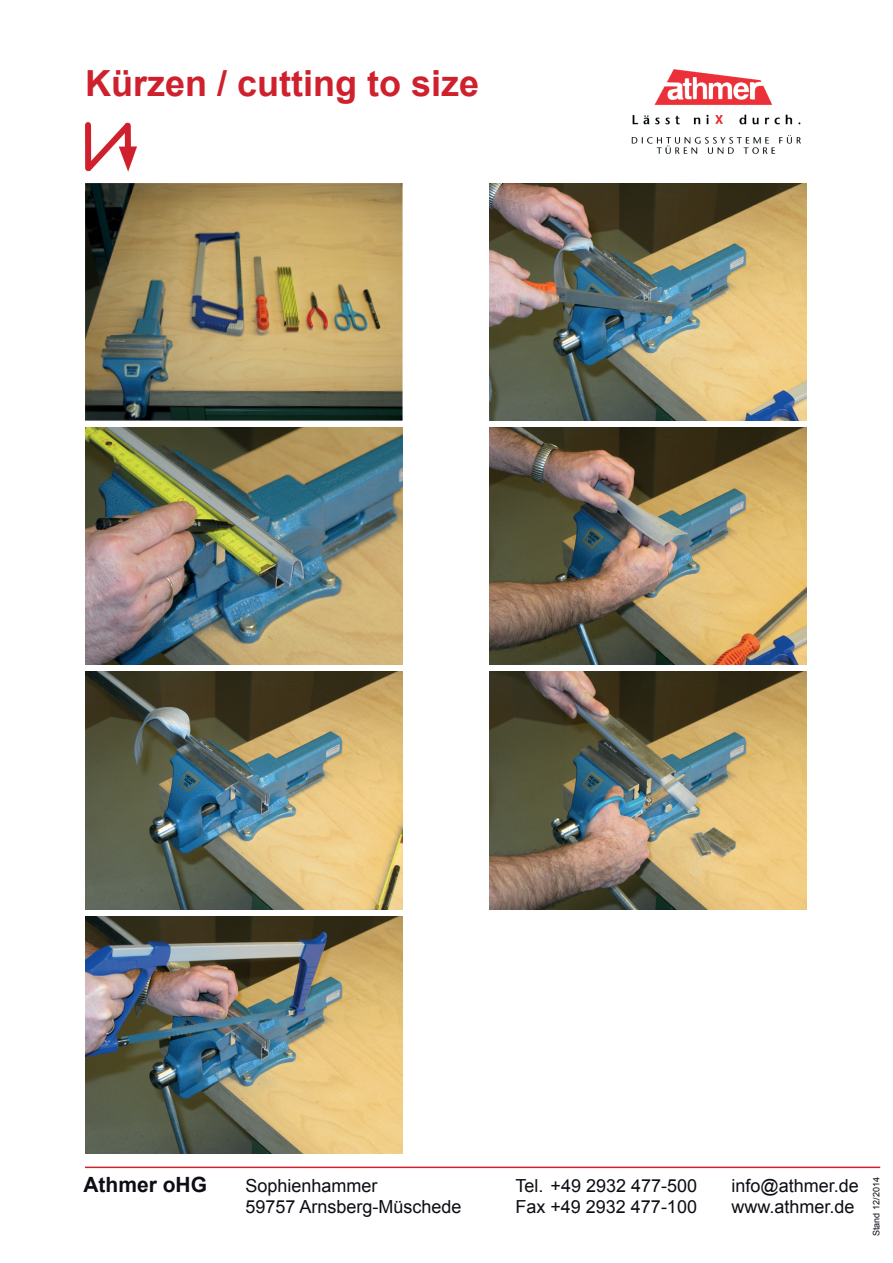
<style>
.page{position:relative;width:893px;height:1263px;background:#fff}
.page>*{position:absolute;margin:0;border:0;box-sizing:border-box;transform-origin:0 0}
.t1{font:700 36px "Arial";color:#cf202d}
.t2{font:700 21px "Arial";color:#0e0c14}
.t3{font:18px "Arial";color:#0e0c14}
.t4{font:9px "Arial";color:#0e0c14}
</style>
<div class="page">
<img style="left:631px;top:69px;width:170px;height:85px">
<img style="left:85px;top:183px;width:318px;height:238px">
<img style="left:85px;top:671px;width:318px;height:238px">
<img style="left:85px;top:427px;width:318px;height:237px">
<img style="left:85px;top:916px;width:318px;height:237px">
<img style="left:489px;top:183px;width:317px;height:238px">
<img style="left:489px;top:671px;width:317px;height:238px">
<img style="left:489px;top:427px;width:317px;height:237px">
<svg style="left:85px;top:122px;width:52px;height:50px"></svg>
<hr style="left:85px;top:1166px;width:795px;height:2px;background:#cf202d">
<h1 class="t1" style="left:85px;top:60px;width:396px">Kürzen / cutting to size</h1>
<p class="t2" style="left:83px;top:1170px;width:125px">Athmer oHG</p>
<p class="t3" style="left:245px;top:1174px;width:134px">Sophienhammer</p>
<p class="t3" style="left:515px;top:1174px;width:183px">Tel. +49 2932 477-500</p>
<p class="t3" style="left:731px;top:1174px;width:129px">info@athmer.de</p>
<p class="t3" style="left:245px;top:1195px;width:218px">59757 Arnsberg-Müschede</p>
<p class="t3" style="left:515px;top:1195px;width:183px">Fax +49 2932 477-100</p>
<p class="t3" style="left:731px;top:1195px;width:125px">www.athmer.de</p>
<p class="t4" style="left:870px;top:1236px;width:60px;rotate:-90deg">Stand 12/2014</p>
</div>
